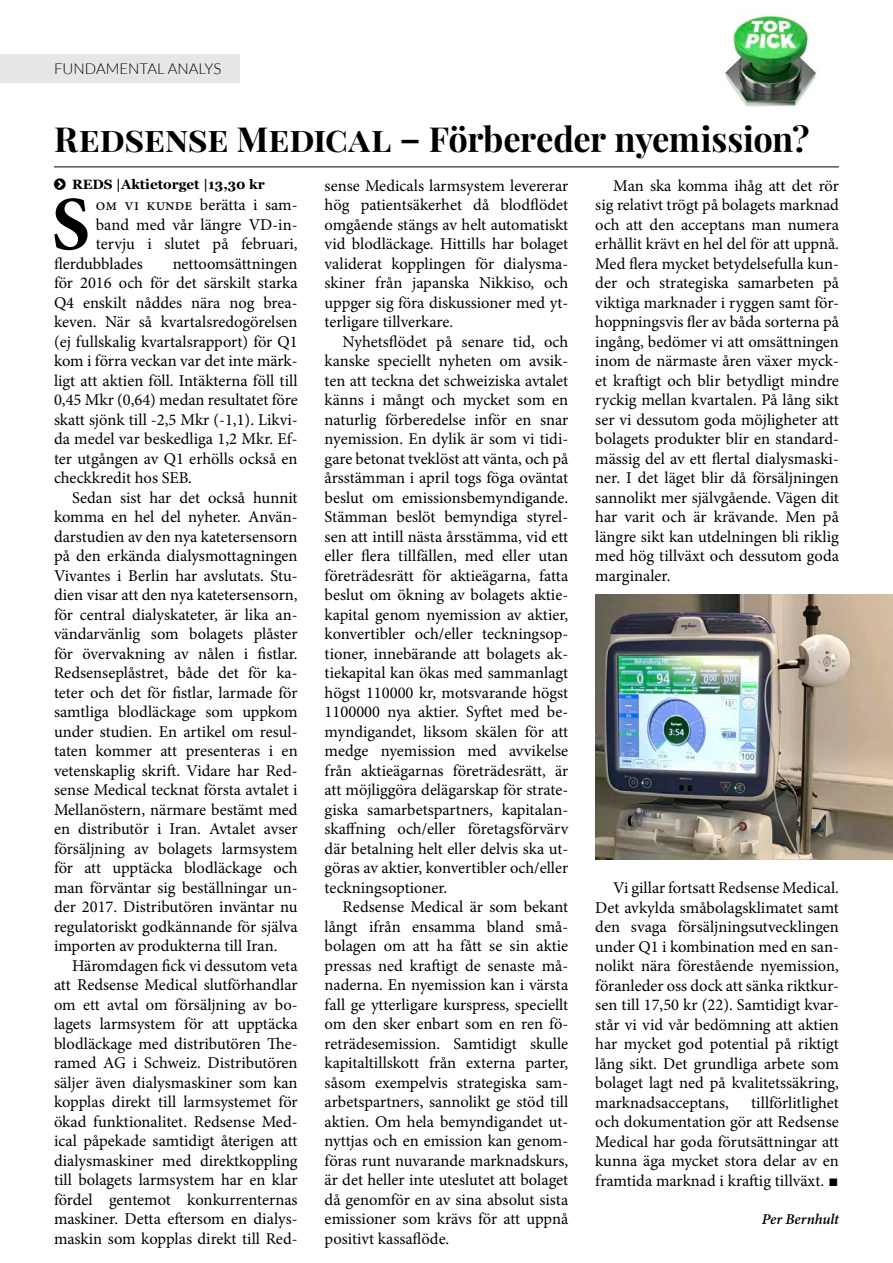
<style>
.page{position:relative;width:893px;height:1263px;background:#fff}
.page>*{position:absolute;margin:0;border:0;box-sizing:border-box;transform-origin:0 0}
.t1{font:700 76.5px "Minion Pro";color:#000}
.t2{font:700 34.5px "Playfair Display";letter-spacing:-.005em;color:#000}
.t3{font:16.5px/19.5px "Minion Pro";color:#000;text-align:justify}
.t4{font:300 15px "Lato";color:#000}
.t5{font:italic 600 15px "Minion Pro";letter-spacing:-.005em;color:#000}
.t6{font:700 13.5px "Georgia";color:#000}
.s1{font-family:"Times New Roman"}
</style>
<div class="page">
<div style="left:0;top:54px;width:239px;height:28px;background:#e6e6e6"></div>
<hr style="left:54px;top:167px;width:785px;height:1px;background:#000">
<img style="left:595px;top:594px;width:298px;height:266px">
<img style="left:725px;top:11px;width:94px;height:96px">
<p class="t4" style="left:54px;top:61px;width:169px">FUNDAMENTAL ANALYS</p>
<h2 class="t2" style="left:54px;top:117px;width:757px">Redsense Medical – Förbereder nyemission?</h2>
<p class="t6" style="left:72px;top:176px;width:194px">REDS |Aktietorget |13,30 kr</p>
<h1 class="t1" style="left:51px;top:171px;width:40px">S</h1>
<p class="t3" style="left:96px;top:195px;width:203px">om vi kunde berätta i sam-</p>
<p class="t3" style="left:96px;top:215px;width:203px">band med vår längre VD-in-</p>
<p class="t3" style="left:96px;top:234px;width:203px">tervju i slutet på februari,</p>
<p class="t3" style="left:54px;top:254px;width:90px">flerdubblades</p>
<p class="t3" style="left:54px;top:254px;width:245px;text-indent:119px">nettoomsättningen för 2016 och för det särskilt starka Q4 enskilt nåddes nära nog brea&shy;keven. När så kvartalsredogörelsen (ej fullskalig kvartalsrapport) för Q1 kom i förra veckan var det inte märk&shy;ligt att aktien föll. Intäkterna föll till 0,45 Mkr (0,64) medan resultatet före skatt sjönk till -2,5 Mkr (-1,1). Likvi&shy;da medel var beskedliga 1,2 Mkr. Ef&shy;ter utgången av Q1 erhölls också en checkkredit hos SEB.</p>
<p class="t3" style="left:54px;top:488px;width:245px;text-indent:18px">Sedan sist har det också hunnit komma en hel del nyheter. Använ&shy;darstudien av den nya katetersensorn på den erkända dialysmottagningen Vivantes i Berlin har avslutats. Stu&shy;dien visar att den nya katetersensorn, för central dialyskateter, är lika an&shy;vändarvänlig som bolagets plåster för övervakning av nålen i fistlar.<br>Redsenseplåstret, både det för ka&shy;teter och det för fistlar, larmade för samtliga blodläckage som uppkom under studien. En artikel om resul&shy;taten kommer att presenteras i en vetenskaplig skrift. Vidare har Red&shy;sense Medical tecknat första avtalet i Mellanöstern, närmare bestämt med en distributör i Iran. Avtalet avser försäljning av bolagets larmsystem för att upptäcka blodläckage och man förväntar sig beställningar un&shy;der 2017. Distributören inväntar nu regulatoriskt godkännande för själva importen av produkterna till Iran.</p>
<p class="t3" style="left:54px;top:956px;width:245px;text-indent:18px">Häromdagen fick vi dessutom veta att Redsense Medical slutförhandlar om ett avtal om försäljning av bo&shy;lagets larmsystem för att upptäcka blodläckage med distributören The&shy;ramed AG i Schweiz. Distributören säljer även dialysmaskiner som kan kopplas direkt till larmsystemet för ökad funktionalitet. Redsense Med&shy;ical påpekade samtidigt återigen att dialysmaskiner med direktkoppling till bolagets larmsystem har en klar fördel gentemot konkurrenternas maskiner. Detta eftersom en dialys&shy;maskin som kopplas direkt till Red-</p>
<p class="t3" style="left:325px;top:176px;width:245px">sense Medicals larmsystem levererar hög patientsäkerhet då blodflödet omgående stängs av helt automatiskt vid blodläckage. Hittills har bolaget validerat kopplingen för dialysma&shy;skiner från japanska Nikkiso, och uppger sig föra diskussioner med yt&shy;terligare tillverkare.</p>
<p class="t3" style="left:325px;top:332px;width:245px;text-indent:18px">Nyhetsflödet på senare tid, och kanske speciellt nyheten om avsik&shy;ten att teckna det schweiziska avtalet känns i mångt och mycket som en naturlig förberedelse inför en snar nyemission. En dylik är som vi tidi&shy;gare betonat tveklöst att vänta, och på årsstämman i april togs föga oväntat beslut om emissionsbemyndigande.<br>Stämman beslöt bemyndiga styrel&shy;sen att intill nästa årsstämma, vid ett eller flera tillfällen, med eller utan företrädesrätt för aktieägarna, fatta beslut om ökning av bolagets aktie&shy;kapital genom nyemission av aktier, konvertibler och/eller teckningsop&shy;tioner, innebärande att bolagets ak&shy;tiekapital kan ökas med sammanlagt högst 110000 kr, motsvarande högst 1100000 nya aktier. Syftet med be&shy;myndigandet, liksom skälen för att medge nyemission med avvikelse från aktieägarnas företrädesrätt, är att möjliggöra delägarskap för strate&shy;giska samarbetspartners, kapitalan&shy;skaffning och/eller företagsförvärv där betalning helt eller delvis ska ut&shy;göras av aktier, konvertibler och/eller teckningsoptioner.</p>
<p class="t3" style="left:325px;top:897px;width:245px;text-indent:18px">Redsense Medical är som bekant långt ifrån ensamma bland små&shy;bolagen om att ha fått se sin aktie pressas ned kraftigt de senaste må&shy;naderna. En nyemission kan i värsta fall ge ytterligare kurspress, speciellt om den sker enbart som en ren fö&shy;reträdesemission. Samtidigt skulle kapitaltillskott från externa parter, såsom exempelvis strategiska sam&shy;arbetspartners, sannolikt ge stöd till aktien. Om hela bemyndigandet ut&shy;nyttjas och en emission kan genom&shy;föras runt nuvarande marknadskurs, är det heller inte uteslutet att bolaget då genomför en av sina absolut sista emissioner som krävs för att uppnå positivt kassaflöde.</p>
<p class="t3" style="left:595px;top:176px;width:245px;text-indent:18px">Man ska komma ihåg att det rör sig relativt trögt på bolagets marknad och att den acceptans man numera erhållit krävt en hel del för att uppnå.<br>Med flera mycket betydelsefulla kun&shy;der och strategiska samarbeten på viktiga marknader i ryggen samt för&shy;hoppningsvis fler av båda sorterna på ingång, bedömer vi att omsättningen inom de närmaste åren växer myck&shy;et kraftigt och blir betydligt mindre ryckig mellan kvartalen. På lång sikt ser vi dessutom goda möjligheter att bolagets produkter blir en standard&shy;mässig del av ett flertal dialysmaski&shy;ner. I det läget blir då försäljningen sannolikt mer självgående. Vägen dit har varit och är krävande. Men på längre sikt kan utdelningen bli riklig med hög tillväxt och dessutom goda marginaler.</p>
<p class="t3" style="left:595px;top:878px;width:245px;text-indent:18px">Vi gillar fortsatt Redsense Medical.<br>Det avkylda småbolagsklimatet samt den svaga försäljningsutvecklingen under Q1 i kombination med en san&shy;nolikt nära förestående nyemission, föranleder oss dock att sänka riktkur&shy;sen till 17,50 kr (22). Samtidigt kvar&shy;står vi vid vår bedömning att aktien har mycket god potential på riktigt lång sikt. Det grundliga arbete som bolaget lagt ned på kvalitetssäkring, marknadsacceptans,</p>
<p class="t3" style="left:595px;top:1092px;width:245px;text-indent:156px">tillförlitlighet och dokumentation gör att Redsense Medical har goda förutsättningar att kunna äga mycket stora delar av en framtida marknad i kraftig tillväxt. <span class="s1">■</span></p>
<p class="t5" style="left:762px;top:1209px;width:79px">Per Bernhult</p>
</div>
